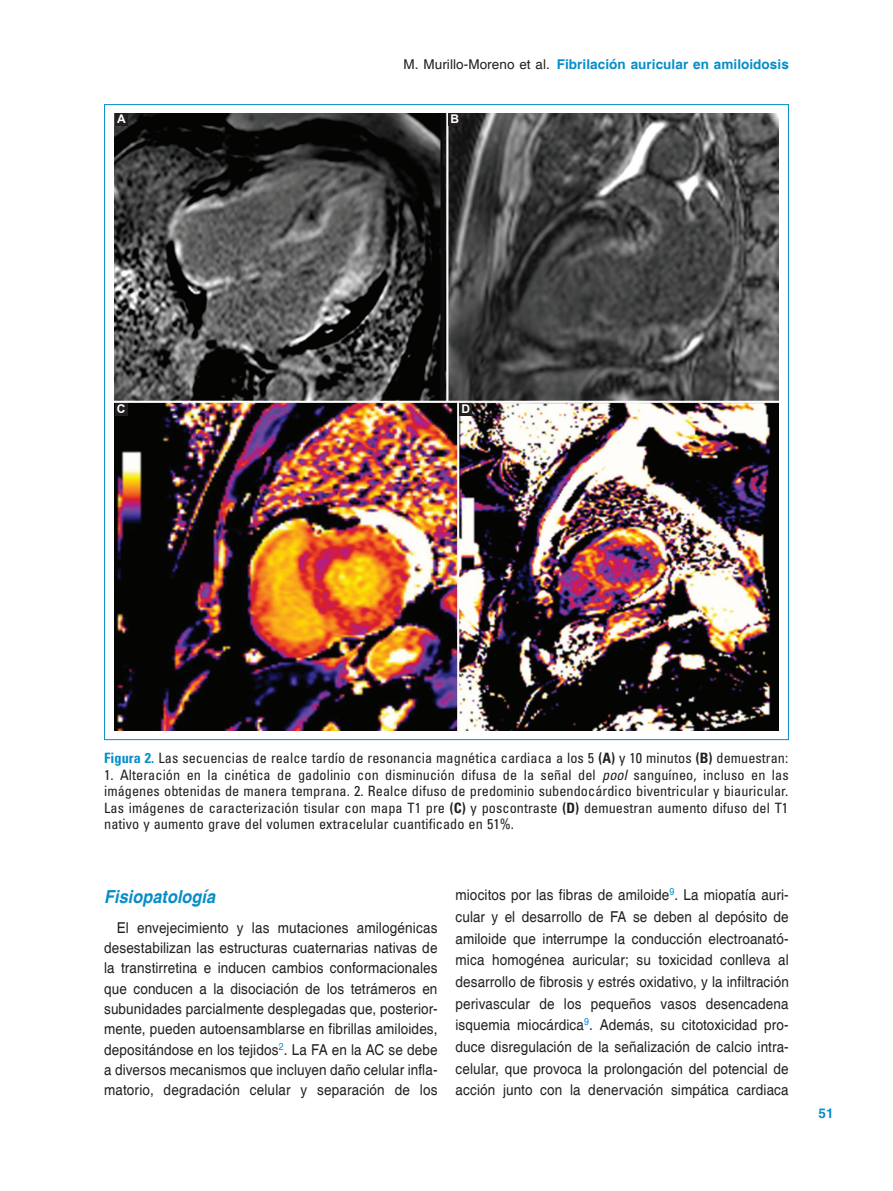
<style>
.page{position:relative;width:893px;height:1191px;background:#fff}
.page>*{position:absolute;margin:0;border:0;box-sizing:border-box;transform-origin:0 0}
.t1{font:italic 700 18px "Helvetica";letter-spacing:.005em;color:#068dca;scale:.9 1}
.t2{font:15px/21.6px "Helvetica";letter-spacing:.01em;color:#231f20;text-align:justify;scale:.9 1}
.t3{font:condensed 14.25px/16.5px "Univers LT Std";letter-spacing:.005em;color:#231f20;text-align:justify}
.t4{font:700 13.5px "Helvetica";letter-spacing:.005em;color:#068dca}
.t5{font:700 13.5px "Helvetica LT Std";color:#068dca}
.t6{font:700 12px "Arial";color:#fff}
.s1{font-weight:400;color:#231f20}
.s2{font-weight:700;color:#068dca}
.s3{font-weight:700}
.s4{font-style:italic}
</style>
<div class="page">
<img style="left:115px;top:113px;width:663px;height:617px">
<div style="left:459px;top:403px;width:13px;height:13px;background:#231f20"></div>
<div style="left:115px;top:403px;width:13px;height:13px;background:#231f20"></div>
<div style="left:115px;top:113px;width:13px;height:13px;background:#231f20"></div>
<div style="left:448px;top:114px;width:13px;height:12px;background:#231f20"></div>
<p class="t4" style="left:404px;top:56px;width:387px"><span class="s1">M. Murillo-Moreno et al.</span> Fibrilación auricular en amiloidosis</p>
<p class="t6" style="left:117px;top:110px;width:10px">a</p>
<p class="t6" style="left:117px;top:110px;width:10px">A</p>
<p class="t6" style="left:450px;top:111px;width:10px">B</p>
<p class="t6" style="left:117px;top:400px;width:10px">C</p>
<p class="t6" style="left:461px;top:400px;width:10px">D</p>
<p class="t3" style="left:104px;top:749px;width:686px"><span class="s2">Figura 2.</span> Las secuencias de realce tardío de resonancia magnética cardiaca a los 5 <span class="s3">(A)</span> y 10 minutos <span class="s3">(B)</span> demuestran:</p>
<p class="t3" style="left:104px;top:766px;width:686px">1. Alteración en la cinética de gadolinio con disminución difusa de la señal del <span class="s4">pool</span> sanguíneo, incluso en las imágenes obtenidas de manera temprana. 2. Realce difuso de predominio subendocárdico biventricular y biauricular.<br>Las imágenes de caracterización tisular con mapa T1 pre <span class="s3">(C)</span> y poscontraste <span class="s3">(D)</span> demuestran aumento difuso del T1 nativo y aumento grave del volumen extracelular cuantificado en 51%.</p>
<p class="t1" style="left:104px;top:885px;width:125px">Fisiopatología</p>
<p class="t2" style="left:104px;top:917px;width:372px;line-height:20.4px;text-indent:13px">El envejecimiento y las mutaciones amilogénicas desestabilizan las estructuras cuaternarias nativas de la transtirretina e inducen cambios conformacionales que conducen a la disociación de los tetrámeros en subunidades parcialmente desplegadas que, posterior&shy;mente, pueden autoensamblarse en fibrillas amiloides, depositándose en los tejidos<sup>2</sup>. La FA en la AC se debe a diversos mecanismos que incluyen daño celular infla&shy;matorio, degradación celular y separación de los</p>
<p class="t2" style="left:455px;top:884px;width:372px">miocitos por las fibras de amiloide<sup>9</sup>. La miopatía auri&shy;cular y el desarrollo de FA se deben al depósito de amiloide que interrumpe la conducción electroanató&shy;mica homogénea auricular; su toxicidad conlleva al desarrollo de fibrosis y estrés oxidativo, y la infiltración perivascular de los pequeños vasos desencadena isquemia miocárdica<sup>9</sup>. Además, su citotoxicidad pro&shy;duce disregulación de la señalización de calcio intra&shy;celular, que provoca la prolongación del potencial de acción junto con la denervación simpática cardiaca</p>
<p class="t5" style="left:819px;top:1104px;width:17px">51</p>
</div>
